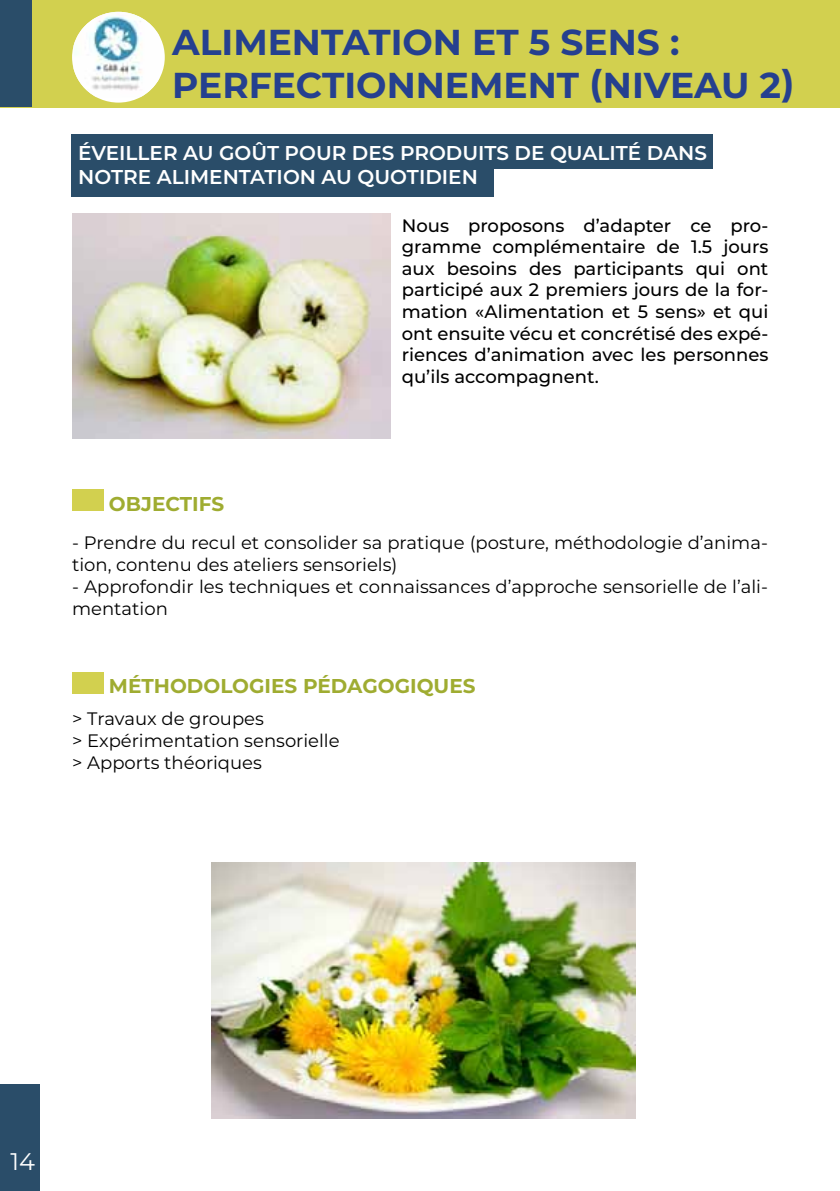
<style>
.page{position:relative;width:840px;height:1191px;background:#fff}
.page>*{position:absolute;margin:0;border:0;box-sizing:border-box;transform-origin:0 0}
.t1{font:700 36px/43.2px "Montserrat";color:#25408f}
.t2{font:24px "Montserrat";color:#fff}
.t3{font:600 20px/24px "Montserrat";color:#fff}
.t4{font:700 20px "Montserrat";color:#9fac31}
.t5{font:500 18px/21.6px "Montserrat";color:#000;text-align:justify}
.t6{font:18px/22px "Montserrat";color:#000}
</style>
<div class="page">
<div style="left:0;top:0;width:839px;height:108px;background:#d2d04f"></div>
<div style="left:0;top:0;width:31px;height:106px;background:#2a4d69"></div>
<div style="left:0;top:1084px;width:40px;height:107px;background:#2a4d69"></div>
<div style="left:72px;top:12px;width:93px;height:91px;background:#fff;border-radius:50%"></div>
<img style="left:73px;top:12px;width:86px;height:85px">
<div style="left:71px;top:135px;width:641px;height:34px;background:#2a4d69"></div>
<div style="left:71px;top:169px;width:423px;height:28px;background:#2a4d69"></div>
<div style="left:72px;top:490px;width:31px;height:21px;background:#d2d04f"></div>
<div style="left:72px;top:672px;width:31px;height:21px;background:#d2d04f"></div>
<img style="left:72px;top:214px;width:318px;height:224px">
<img style="left:211px;top:862px;width:424px;height:257px">
<h1 class="t1" style="left:172px;top:19px;width:623px">ALIMENTATION ET 5 SENS :<br>PERFECTIONNEMENT (NIVEAU 2)</h1>
<p class="t3" style="left:78px;top:140px;width:629px">ÉVEILLER AU GOÛT POUR DES PRODUITS DE QUALITÉ DANS<br>NOTRE ALIMENTATION AU QUOTIDIEN</p>
<p class="t5" style="left:401px;top:214px;width:368px">Nous proposons d’adapter ce pro&shy;gramme complémentaire de 1.5 jours aux besoins des participants qui ont participé aux 2 premiers jours de la for&shy;mation «Alimentation et 5 sens» et qui ont ensuite vécu et concrétisé des expé&shy;riences d’animation avec les personnes qu’ils accompagnent.</p>
<p class="t4" style="left:109px;top:489px;width:117px">OBJECTIFS</p>
<p class="t6" style="left:72px;top:531px;width:697px">- Prendre du recul et consolider sa pratique (posture, méthodologie d’anima&shy;tion, contenu des ateliers sensoriels)</p>
<p class="t6" style="left:72px;top:575px;width:697px">- Approfondir les techniques et connaissances d’approche sensorielle de l’ali&shy;mentation</p>
<p class="t4" style="left:109px;top:672px;width:368px">M ÉTHODOLOGIES PÉDAGOGIQUES</p>
<p class="t6" style="left:72px;top:707px;width:269px">&gt; Travaux de groupes<br>&gt; Expérimentation sensorielle &gt; Apports théoriques</p>
<h2 class="t2" style="left:10px;top:1145px;width:26px">14</h2>
</div>
